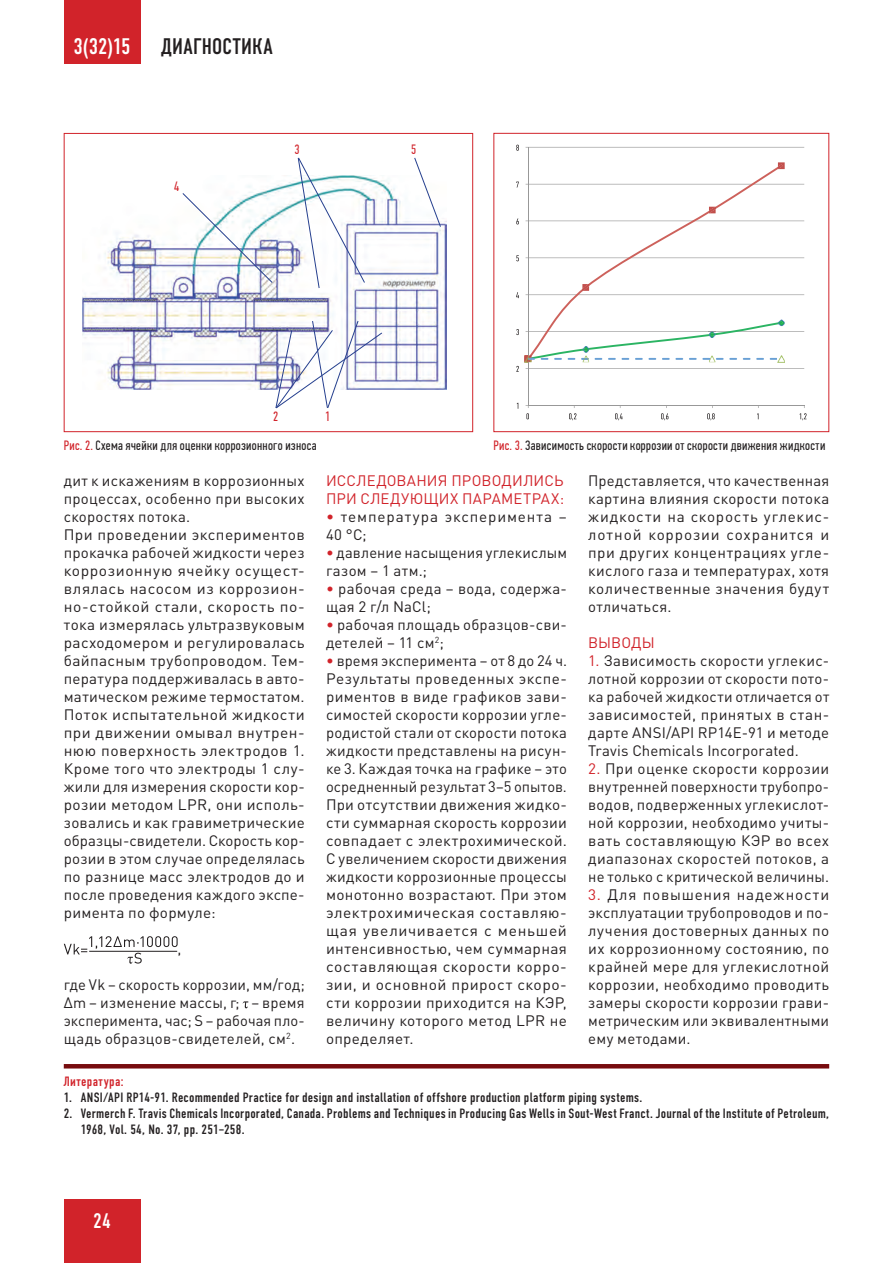
<style>
.page{position:relative;width:893px;height:1263px;background:#fff}
.page>*{position:absolute;margin:0;border:0;box-sizing:border-box;transform-origin:0 0}
.t1{font:22.5px "DIN Condensed C";letter-spacing:.02em;color:#231f20}
.t2{font:22.5px "DIN Condensed C";color:#fff}
.t3{font:21px "DIN Condensed C";color:#fff}
.body{font:15px/18px "DIN Pro";letter-spacing:.02em;color:#231f20;text-align:justify}
.body-2{font:15px/18px "DIN Pro";letter-spacing:.02em;color:#231f20;text-align:justify;scale:1.04 1}
.podzag_text{font:15px/18px "DIN Pro";letter-spacing:.01em;color:#d1232a}
.body-3{font:15px/18px "DIN Pro";letter-spacing:.055em;color:#231f20}
.t4{font:13.5px/16.2px "DIN Condensed C";letter-spacing:.015em;color:#231f20}
.podpisi_foto{font:13.5px "PF Din Text Comp Pro";letter-spacing:.025em;color:#231f20}
.literatura_eng{font:13.5px "DIN Condensed C";letter-spacing:.035em;color:#d1232a}
.podpisi_foto-2{font:13.5px "PF Din Text Comp Pro";color:#d1232a}
.s1{color:#d1232a}
</style>
<div class="page">
<div style="left:64px;top:1199px;width:76px;height:64px;background:#d1232a"></div>
<div style="left:64px;top:0;width:76px;height:64px;background:#d1232a"></div>
<svg style="left:64px;top:936px;width:114px;height:28px"></svg>
<hr style="left:89px;top:951px;width:88px;height:1px;background:#231f20">
<svg style="left:243px;top:1001px;width:5px;height:7px"></svg>
<hr style="left:528px;top:368px;width:276px;height:1px;background:#989898">
<hr style="left:528px;top:331px;width:276px;height:1px;background:#989898">
<hr style="left:528px;top:294px;width:276px;height:1px;background:#989898">
<hr style="left:528px;top:257px;width:276px;height:1px;background:#989898">
<hr style="left:528px;top:221px;width:276px;height:1px;background:#989898">
<hr style="left:528px;top:184px;width:276px;height:1px;background:#989898">
<hr style="left:528px;top:147px;width:276px;height:1px;background:#989898">
<hr style="left:528px;top:147px;width:1px;height:258px;background:#989898">
<hr style="left:528px;top:405px;width:276px;height:1px;background:#989898">
<svg style="left:529px;top:165px;width:253px;height:154px"></svg>
<svg style="left:582px;top:284px;width:7px;height:7px"></svg>
<svg style="left:709px;top:207px;width:7px;height:6px"></svg>
<svg style="left:778px;top:162px;width:7px;height:7px"></svg>
<svg style="left:525px;top:319px;width:260px;height:43px"></svg>
<svg style="left:516px;top:366px;width:3px;height:6px"></svg>
<svg style="left:516px;top:329px;width:3px;height:6px"></svg>
<svg style="left:516px;top:292px;width:3px;height:6px"></svg>
<svg style="left:516px;top:255px;width:3px;height:6px"></svg>
<svg style="left:516px;top:218px;width:3px;height:6px"></svg>
<svg style="left:516px;top:182px;width:3px;height:6px"></svg>
<svg style="left:516px;top:145px;width:3px;height:6px"></svg>
<svg style="left:526px;top:405px;width:3px;height:14px"></svg>
<svg style="left:569px;top:406px;width:7px;height:14px"></svg>
<svg style="left:615px;top:406px;width:8px;height:14px"></svg>
<svg style="left:661px;top:406px;width:7px;height:14px"></svg>
<svg style="left:707px;top:406px;width:8px;height:14px"></svg>
<svg style="left:757px;top:406px;width:2px;height:13px"></svg>
<svg style="left:800px;top:405px;width:6px;height:15px"></svg>
<div style="left:493px;top:133px;width:336px;height:299px;border:1px solid #d1232a"></div>
<hr style="left:64px;top:1064px;width:765px;height:4px;background:#770c0e">
<img style="left:83px;top:177px;width:364px;height:212px">
<div style="left:64px;top:133px;width:409px;height:299px;border:1px solid #d1232a"></div>
<svg style="left:182px;top:192px;width:91px;height:92px"></svg>
<svg style="left:297px;top:157px;width:68px;height:132px"></svg>
<svg style="left:275px;top:320px;width:108px;height:89px"></svg>
<svg style="left:414px;top:157px;width:27px;height:71px"></svg>
<h1 class="t2" style="left:73px;top:34px;width:59px">3(32)15</h1>
<h1 class="t1" style="left:162px;top:34px;width:112px">ДИАГНОСТИКА</h1>
<p class="podpisi_foto-2" style="left:174px;top:180px;width:7px">4</p>
<p class="podpisi_foto-2" style="left:295px;top:142px;width:7px">3</p>
<p class="podpisi_foto-2" style="left:411px;top:142px;width:7px">5</p>
<p class="podpisi_foto-2" style="left:273px;top:409px;width:7px">2</p>
<p class="podpisi_foto-2" style="left:325px;top:409px;width:7px">1</p>
<p class="podpisi_foto" style="left:64px;top:438px;width:254px"><span class="s1">Рис. 2.</span> Схема ячейки для оценки коррозионного износа</p>
<p class="podpisi_foto" style="left:493px;top:438px;width:333px"><span class="s1">Рис. 3.</span> Зависимость скорости коррозии от скорости движения жидкости</p>
<p class="body" style="left:64px;top:471px;width:242px">дит к искажениям в коррозионных процессах, особенно при высоких скоростях потока.</p>
<p class="body-2" style="left:64px;top:525px;width:233px">При проведении экспериментов прокачка рабочей жидкости через коррозионную ячейку осущест&shy;влялась насосом из коррозион&shy;но-стойкой стали, скорость по&shy;тока измерялась ультразвуковым расходомером и регулировалась байпасным трубопроводом. Тем&shy;пература поддерживалась в авто&shy;матическом режиме термостатом.<br>Поток испытательной жидкости при движении омывал внутрен&shy;нюю поверхность электродов 1.<br>Кроме того что электроды 1 слу&shy;жили для измерения скорости кор&shy;розии методом LPR, они исполь&shy;зовались и как гравиметрические образцы-свидетели. Скорость кор&shy;розии в этом случае определялась по разнице масс электродов до и после проведения каждого экспе&shy;римента по формуле:</p>
<p class="body" style="left:178px;top:939px;width:5px">,</p>
<p class="body" style="left:64px;top:975px;width:242px">где Vk – скорость коррозии, мм/год; Δm – изменение массы, г; – время эксперимента, час; S – рабочая пло&shy;щадь образцов-свидетелей, см<sup>2</sup>.</p>
<p class="podzag_text" style="left:326px;top:471px;width:240px">ИССЛЕДОВАНИЯ ПРОВОДИЛИСЬ<br>ПРИ СЛЕДУЮЩИХ ПАРАМЕТРАХ:</p>
<p class="body-3" style="left:326px;top:507px;width:242px"><span class="s1">•</span> температура эксперимента –<br>40 °С;</p>
<p class="body" style="left:326px;top:543px;width:242px"><span class="s1">•</span> давление насыщения углекислым газом – 1 атм.;</p>
<p class="body" style="left:326px;top:579px;width:242px"><span class="s1">•</span> рабочая среда – вода, содержа&shy;щая 2 г/л NaCl;</p>
<p class="body" style="left:326px;top:615px;width:242px"><span class="s1">•</span> рабочая площадь образцов-сви&shy;детелей – 11 см<sup>2</sup>;</p>
<p class="body" style="left:326px;top:651px;width:242px"><span class="s1">•</span> время эксперимента – от 8 до 24 ч.</p>
<p class="body" style="left:326px;top:669px;width:242px">Результаты проведенных экспе&shy;риментов в виде графиков зави&shy;симостей скорости коррозии угле&shy;родистой стали от скорости потока жидкости представлены на рисун&shy;ке 3. Каждая точка на графике – это осредненный результат 3–5 опытов.</p>
<p class="body" style="left:326px;top:795px;width:242px">При отсутствии движения жидко&shy;сти суммарная скорость коррозии совпадает с электрохимической.<br>С увеличением скорости движения жидкости коррозионные процессы монотонно возрастают. При этом электрохимическая составляю&shy;щая увеличивается с меньшей интенсивностью, чем суммарная составляющая скорости корро&shy;зии, и основной прирост скоро&shy;сти коррозии приходится на КЭР, величину которого метод LPR не определяет.</p>
<p class="body" style="left:588px;top:471px;width:242px">Представляется, что качественная картина влияния скорости потока жидкости на скорость углекис&shy;лотной коррозии сохранится и при других концентрациях угле&shy;кислого газа и температурах, хотя количественные значения будут отличаться.</p>
<p class="podzag_text" style="left:588px;top:633px;width:68px">ВЫВОДЫ</p>
<p class="body" style="left:588px;top:651px;width:242px"><span class="s1">1.</span> Зависимость скорости углекис&shy;лотной коррозии от скорости пото&shy;ка рабочей жидкости отличается от зависимостей, принятых в стан&shy;дарте ANSI/API RP14E-91 и методе Travis Chemicals Incorporated.</p>
<p class="body" style="left:588px;top:759px;width:242px"><span class="s1">2.</span> При оценке скорости коррозии внутренней поверхности трубопро&shy;водов, подверженных углекислот&shy;ной коррозии, необходимо учиты&shy;вать составляющую КЭР во всех диапазонах скоростей потоков, а не только с критической величины.</p>
<p class="body" style="left:588px;top:885px;width:242px"><span class="s1">3.</span> Для повышения надежности эксплуатации трубопроводов и по&shy;лучения достоверных данных по их коррозионному состоянию, по крайней мере для углекислотной коррозии, необходимо проводить замеры скорости коррозии грави&shy;метрическим или эквивалентными ему методами.</p>
<p class="literatura_eng" style="left:64px;top:1073px;width:61px">Литература:</p>
<p class="t4" style="left:64px;top:1089px;width:580px">1. ANSI/API RP14-91. Recommended Practice for design and installation of offshore production platform piping systems.</p>
<p class="t4" style="left:81px;top:1105px;width:750px;text-indent:-17px">2. Vermerch F. Travis Chemicals Incorporated, Canada. Problems and Techniques in Producing Gas Wells in Sout-West Franct. Journal of the Institute of Petroleum,<br>1968, Vol. 54, No. 37, pp. 251–258.</p>
<h2 class="t3" style="left:93px;top:1208px;width:19px">24</h2>
</div>
